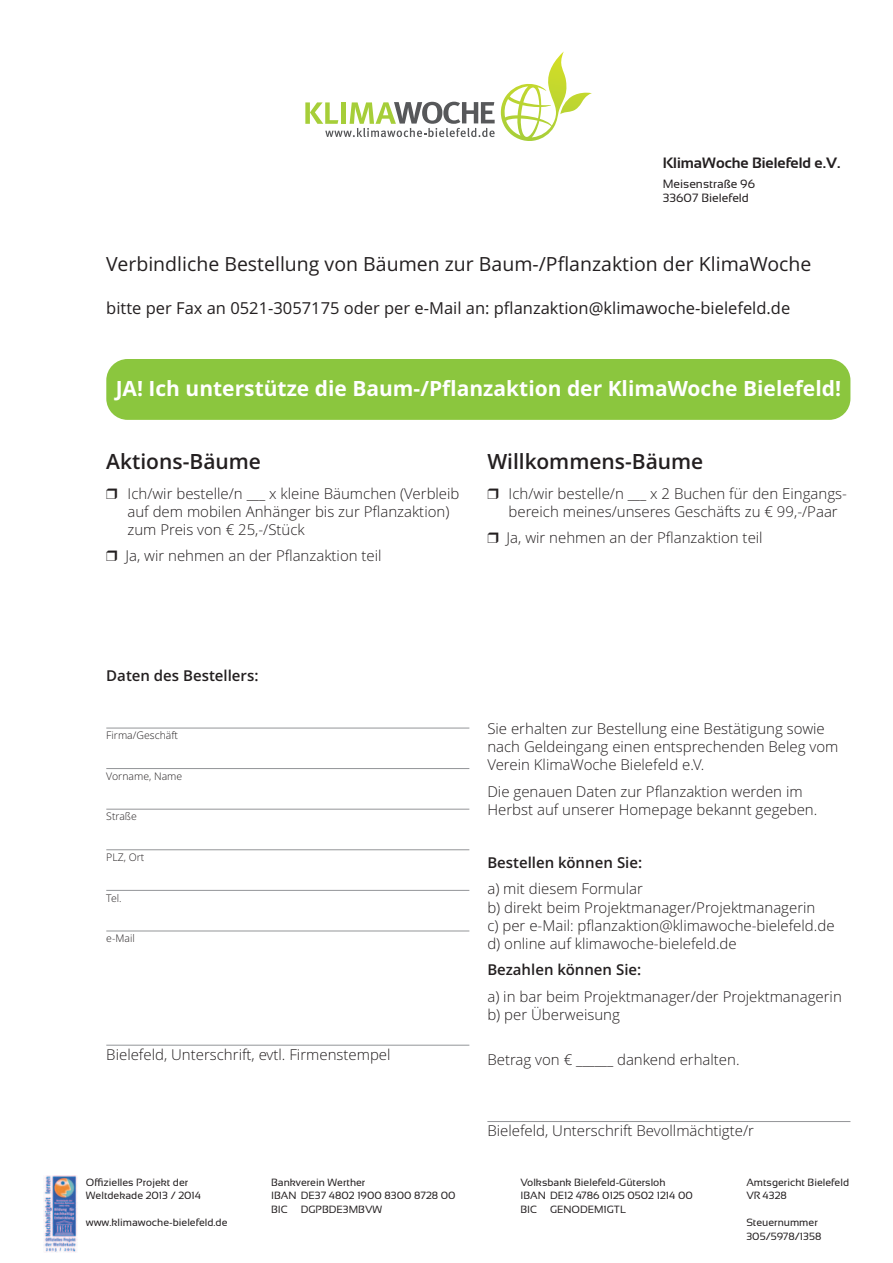
<style>
.page{position:relative;width:893px;height:1263px;background:#fff}
.page>*{position:absolute;margin:0;border:0;box-sizing:border-box;transform-origin:0 0}
.t1{font:700 21px "Open Sans";color:#fff}
.t2{font:600 21px "Open Sans";color:#231f20}
.t3{font:19.5px "Open Sans";color:#231f20}
.t4{font:16.5px "Open Sans";color:#231f20}
.t5{font:300 15px/18.1px "Open Sans";color:#231f20}
.t6{font:600 15px "Open Sans";color:#231f20}
.t7{font:700 15px "Sansation";color:#231f20}
.t8{font:12px/14.4px "Sansation";color:#231f20}
.t9{font:10.5px/13.5px "Sansation";color:#231f20}
.t10{font:300 10.5px "Open Sans";color:#231f20}
</style>
<div class="page">
<hr style="left:106px;top:728px;width:363px;height:1px;background:#939598">
<hr style="left:106px;top:768px;width:363px;height:1px;background:#939598">
<hr style="left:106px;top:809px;width:363px;height:1px;background:#939598">
<hr style="left:106px;top:849px;width:363px;height:1px;background:#939598">
<hr style="left:106px;top:890px;width:363px;height:1px;background:#939598">
<hr style="left:106px;top:931px;width:363px;height:1px;background:#939598">
<hr style="left:106px;top:1045px;width:363px;height:1px;background:#939598">
<hr style="left:487px;top:1121px;width:363px;height:1px;background:#939598">
<svg style="left:305px;top:102px;width:190px;height:35px"></svg>
<svg style="left:501px;top:51px;width:91px;height:90px"></svg>
<img style="left:44px;top:1176px;width:33px;height:76px">
<div style="left:106px;top:359px;width:744px;height:61px;background:#8bc63e;border-radius:21px"></div>
<p class="t7" style="left:663px;top:154px;width:179px">KlimaWoche Bielefeld e.V.</p>
<p class="t8" style="left:663px;top:177px;width:94px">Meisenstraße 96<br>33607 Bielefeld</p>
<h2 class="t3" style="left:106px;top:256px;width:706px">Verbindliche Bestellung von Bäumen zur Baum-/Pflanzaktion der KlimaWoche</h2>
<p class="t4" style="left:106px;top:301px;width:685px">bitte per Fax an 0521-3057175 oder per e-Mail an: pflanzaktion@klimawoche-bielefeld.de</p>
<h1 class="t1" style="left:116px;top:377px;width:727px">JA! Ich unterstütze die Baum-/Pflanzaktion der KlimaWoche Bielefeld!</h1>
<h1 class="t2" style="left:106px;top:450px;width:156px">Aktions-Bäume</h1>
<p class="t5" style="left:127px;top:486px;width:334px">Ich/wir bestelle/n ___ x kleine Bäumchen (Verbleib auf dem mobilen Anhänger bis zur Pflanzaktion) zum Preis von € 25,-/Stück</p>
<p class="t5" style="left:125px;top:548px;width:258px">Ja, wir nehmen an der Pflanzaktion teil</p>
<h1 class="t2" style="left:487px;top:450px;width:217px">Willkommens-Bäume</h1>
<p class="t5" style="left:509px;top:486px;width:340px">Ich/wir bestelle/n ___ x 2 Buchen für den Eingangs&shy;bereich meines/unseres Geschäfts zu € 99,-/Paar</p>
<p class="t5" style="left:507px;top:530px;width:258px">Ja, wir nehmen an der Pflanzaktion teil</p>
<p class="t6" style="left:106px;top:666px;width:154px">Daten des Bestellers:</p>
<p class="t10" style="left:106px;top:731px;width:73px">Firma/Geschäft</p>
<p class="t10" style="left:106px;top:772px;width:78px">Vorname, Name</p>
<p class="t10" style="left:106px;top:812px;width:32px">Straße</p>
<p class="t10" style="left:106px;top:853px;width:40px">PLZ, Ort</p>
<p class="t10" style="left:106px;top:894px;width:17px">Tel.</p>
<p class="t10" style="left:106px;top:934px;width:30px">e-Mail</p>
<p class="t5" style="left:106px;top:1047px;width:286px">Bielefeld, Unterschrift, evtl. Firmenstempel</p>
<p class="t5" style="left:487px;top:721px;width:353px">Sie erhalten zur Bestellung eine Bestätigung sowie nach Geldeingang einen entsprechenden Beleg vom<br>Verein KlimaWoche Bielefeld e.V.</p>
<p class="t5" style="left:487px;top:783px;width:331px">Die genauen Daten zur Pflanzaktion werden im<br>Herbst auf unserer Homepage bekannt gegeben.</p>
<p class="t6" style="left:487px;top:854px;width:156px">Bestellen können Sie:</p>
<p class="t5" style="left:487px;top:881px;width:349px">a) mit diesem Formular<br>b) direkt beim Projektmanager/Projektmanagerin<br>c) per e-Mail: pflanzaktion@klimawoche-bielefeld.de d) online auf klimawoche-bielefeld.de</p>
<p class="t6" style="left:487px;top:961px;width:156px">Bezahlen können Sie:</p>
<p class="t5" style="left:487px;top:989px;width:356px">a) in bar beim Projektmanager/der Projektmanagerin b) per Überweisung</p>
<p class="t5" style="left:487px;top:1052px;width:254px">Betrag von € ______ dankend erhalten.</p>
<p class="t5" style="left:487px;top:1123px;width:268px">Bielefeld, Unterschrift Bevollmächtigte/r</p>
<p class="t9" style="left:86px;top:1176px;width:117px">Offizielles Projekt der<br>Weltdekade 2013 / 2014</p>
<p class="t9" style="left:86px;top:1217px;width:143px">www.klimawoche-bielefeld.de</p>
<p class="t9" style="left:520px;top:1176px;width:174px">Volksbank Bielefeld-Gütersloh<br>IBAN DE12 4786 0125 0502 1214 00<br>BIC GENODEM1GTL</p>
<p class="t9" style="left:271px;top:1176px;width:186px">Bankverein Werther<br>IBAN DE37 4802 1900 8300 8728 00<br>BIC DGPBDE3MBVW</p>
<p class="t9" style="left:746px;top:1176px;width:104px">Amtsgericht Bielefeld<br>VR 4328</p>
<p class="t9" style="left:746px;top:1217px;width:77px">Steuernummer<br>305/5978/1358</p>
</div>
